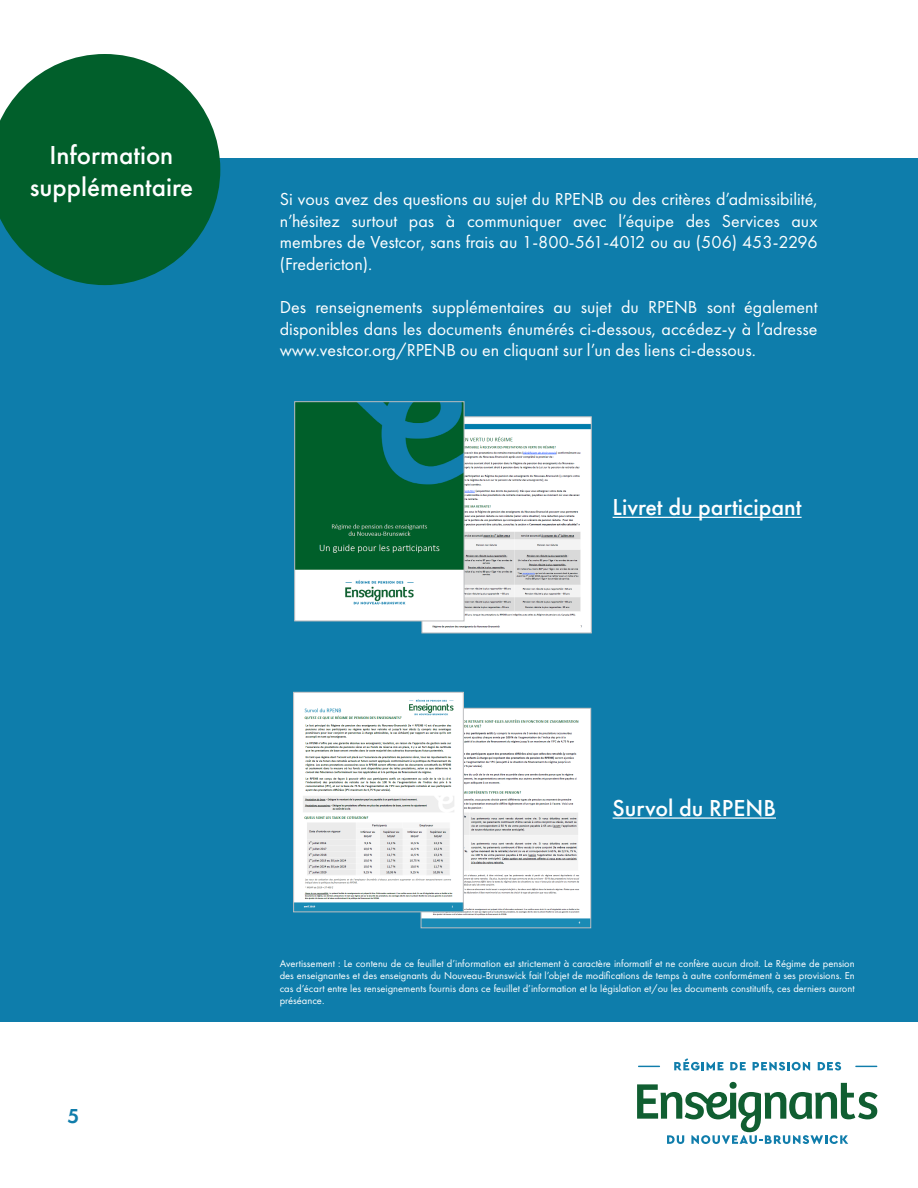
<style>
.page{position:relative;width:918px;height:1188px;background:#fff}
.page>*{position:absolute;margin:0;border:0;box-sizing:border-box;transform-origin:0 0}
.t1{font:500 27px/32.4px "Futura PT";color:#fff;text-align:center}
.t2{font:500 24px "Futura PT";color:#fff}
.t3{font:600 21px "Futura PT";color:#107dab}
.t4{font:18px/21.6px "Futura PT";color:#fff;text-align:justify}
.t5{font:10.5px/12.6px "Futura PT";color:#fff;text-align:justify}
</style>
<div class="page">
<div style="left:1px;top:158px;width:917px;height:864px;background:#0e7dab"></div>
<img style="left:424px;top:418px;width:166px;height:213px">
<div style="left:422px;top:416px;width:170px;height:217px;border:1px solid #bcbdc0"></div>
<img style="left:423px;top:710px;width:166px;height:216px">
<div style="left:421px;top:708px;width:170px;height:220px;border:1px solid #bcbdc0"></div>
<svg style="left:0;top:54px;width:220px;height:231px;fill:#015f2b"></svg>
<img style="left:296px;top:403px;width:166px;height:216px">
<div style="left:294px;top:401px;width:170px;height:220px;border:1px solid #bcbdc0"></div>
<hr style="left:613px;top:517px;width:189px;height:1px;background:#fff">
<img style="left:295px;top:694px;width:167px;height:216px">
<div style="left:293px;top:692px;width:171px;height:220px;border:1px solid #bcbdc0"></div>
<hr style="left:613px;top:817px;width:163px;height:2px;background:#fff">
<svg style="left:730px;top:1062px;width:16px;height:8px"></svg>
<svg style="left:818px;top:1062px;width:23px;height:8px"></svg>
<svg style="left:753px;top:1062px;width:57px;height:8px"></svg>
<svg style="left:674px;top:1058px;width:50px;height:12px"></svg>
<svg style="left:637px;top:1083px;width:241px;height:61px"></svg>
<svg style="left:855px;top:1066px;width:22px;height:1px"></svg>
<svg style="left:638px;top:1066px;width:22px;height:1px"></svg>
<p class="t1" style="left:30px;top:138px;width:165px">Information supplémentaire</p>
<p class="t4" style="left:280px;top:188px;width:539px">Si vous avez des questions au sujet du RPENB ou des critères d’admissibilité, n’hésitez surtout pas à communiquer avec l’équipe des Services aux membres de Vestcor, sans frais au 1-800-561-4012 ou au (506) 453-2296 (Fredericton).</p>
<p class="t4" style="left:280px;top:296px;width:539px">Des renseignements supplémentaires au sujet du RPENB sont également disponibles dans les documents énumérés ci-dessous, accédez-y à l’adresse www.vestcor.org/RPENB ou en cliquant sur l’un des liens ci-dessous.</p>
<p class="t2" style="left:613px;top:493px;width:190px">Livret du participant</p>
<p class="t3" style="left:67px;top:1103px;width:13px">5</p>
<p class="t2" style="left:613px;top:793px;width:165px">Survol du RPENB</p>
<p class="t5" style="left:280px;top:957px;width:577px">Avertissement : Le contenu de ce feuillet d’information est strictement à caractère informatif et ne confère aucun droit. Le Régime de pension des enseignantes et des enseignants du Nouveau-Brunswick fait l’objet de modifications de temps à autre conformément à ses provisions. En cas d’écart entre les renseignements fournis dans ce feuillet d’information et la législation et/ou les documents constitutifs, ces derniers auront préséance.</p>
</div>
